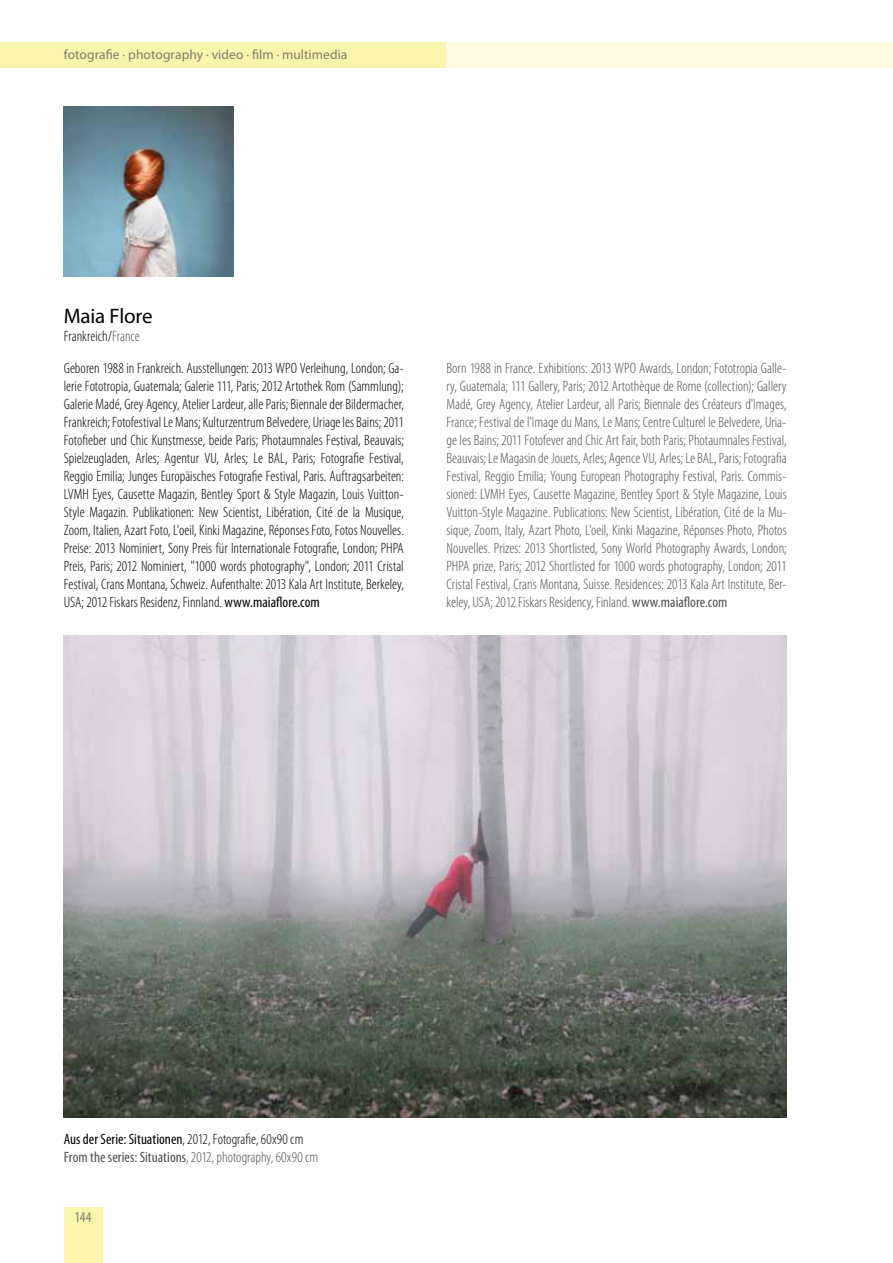
<style>
.page{position:relative;width:893px;height:1263px;background:#fff}
.page>*{position:absolute;margin:0;border:0;box-sizing:border-box;transform-origin:0 0}
.t1{font:21px "Myriad Pro";letter-spacing:-.01em;color:#000}
.t2{font:300 condensed 15px/18px "Myriad Pro";color:#504f53}
.t3{font:300 condensed 15px/18px "Myriad Pro";color:#000;text-align:justify}
.t4{font:condensed 15px "Myriad Pro";color:#847c6a}
.t5{font:13.5px "Myriad Pro";letter-spacing:.005em;color:#847c6a}
.s1{color:#504f53}
.s2{font-weight:400}
.s3{font-weight:400;color:#000}
.s4{color:#000}
</style>
<div class="page">
<div style="left:0;top:43px;width:446px;height:25px;background:#fbf4ad"></div>
<div style="left:64px;top:1208px;width:38px;height:55px;background:#fbf4ad"></div>
<div style="left:446px;top:43px;width:447px;height:25px;background:#fefae3"></div>
<img style="left:64px;top:106px;width:170px;height:170px">
<img style="left:64px;top:636px;width:723px;height:482px">
<p class="t5" style="left:64px;top:46px;width:285px">fotografie · photography · video · film · multimedia</p>
<h1 class="t1" style="left:64px;top:303px;width:90px">Maia Flore</h1>
<p class="t3" style="left:64px;top:327px;width:77px">Frankreich/<span class="s1">France</span></p>
<p class="t3" style="left:64px;top:359px;width:342px">Geboren 1988 in Frankreich. Ausstellungen: 2013 WPO Verleihung, London; Ga&shy;lerie Fototropia, Guatemala; Galerie 111, Paris; 2012 Artothek Rom (Sammlung); Galerie Madé, Grey Agency, Atelier Lardeur, alle Paris; Biennale der Bildermacher, Frankreich; Fotofestival Le Mans; Kulturzentrum Belvedere, Uriage les Bains; 2011<br>Fotofieber und Chic Kunstmesse, beide Paris; Photaumnales Festival, Beauvais; Spielzeugladen, Arles; Agentur VU, Arles; Le BAL, Paris; Fotografie Festival, Reggio Emilia; Junges Europäisches Fotografie Festival, Paris. Auftragsarbeiten:<br>LVMH Eyes, Causette Magazin, Bentley Sport &amp; Style Magazin, Louis Vuitton-Style Magazin. Publikationen: New Scientist, Libération, Cité de la Musique, Zoom, Italien, Azart Foto, L'oeil, Kinki Magazine, Réponses Foto, Fotos Nouvelles.<br>Preise: 2013 Nominiert, Sony Preis für Internationale Fotografie, London; PHPA Preis, Paris; 2012 Nominiert, "1000 words photography", London; 2011 Cristal Festival, Crans Montana, Schweiz. Aufenthalte: 2013 Kala Art Institute, Berkeley, USA; 2012 Fiskars Residenz, Finnland. <span class="s2">www.maiaflore.com</span></p>
<p class="t2" style="left:446px;top:359px;width:342px;text-align:justify">Born 1988 in France. Exhibitions: 2013 WPO Awards, London; Fototropia Galle&shy;ry, Guatemala; 111 Gallery, Paris; 2012 Artothèque de Rome (collection); Gallery Madé, Grey Agency, Atelier Lardeur, all Paris; Biennale des Créateurs d'Images, France; Festival de l'Image du Mans, Le Mans; Centre Culturel le Belvedere, Uria&shy;ge les Bains; 2011 Fotofever and Chic Art Fair, both Paris; Photaumnales Festival, Beauvais; Le Magasin de Jouets, Arles; Agence VU, Arles; Le BAL, Paris; Fotografia Festival, Reggio Emilia; Young European Photography Festival, Paris. Commis&shy;sioned: LVMH Eyes, Causette Magazine, Bentley Sport &amp; Style Magazine, Louis Vuitton-Style Magazine. Publications: New Scientist, Libération, Cité de la Mu&shy;sique, Zoom, Italy, Azart Photo, L'oeil, Kinki Magazine, Réponses Photo, Photos Nouvelles. Prizes: 2013 Shortlisted, Sony World Photography Awards, London; PHPA prize, Paris; 2012 Shortlisted for 1000 words photography, London; 2011<br>Cristal Festival, Crans Montana, Suisse. Residences: 2013 Kala Art Institute, Ber&shy;keley, USA; 2012 Fiskars Residency, Finland. <span class="s2">www.maiaflore.com</span></p>
<p class="t2" style="left:64px;top:1130px;width:256px"><span class="s3">Aus der Serie: Situationen</span><span class="s4">, 2012, Fotografie, 60x90 cm<br></span><span class="s2">From the series: Situations</span>, 2012, photography, 60x90 cm</p>
<p class="t4" style="left:74px;top:1208px;width:19px">144</p>
</div>
